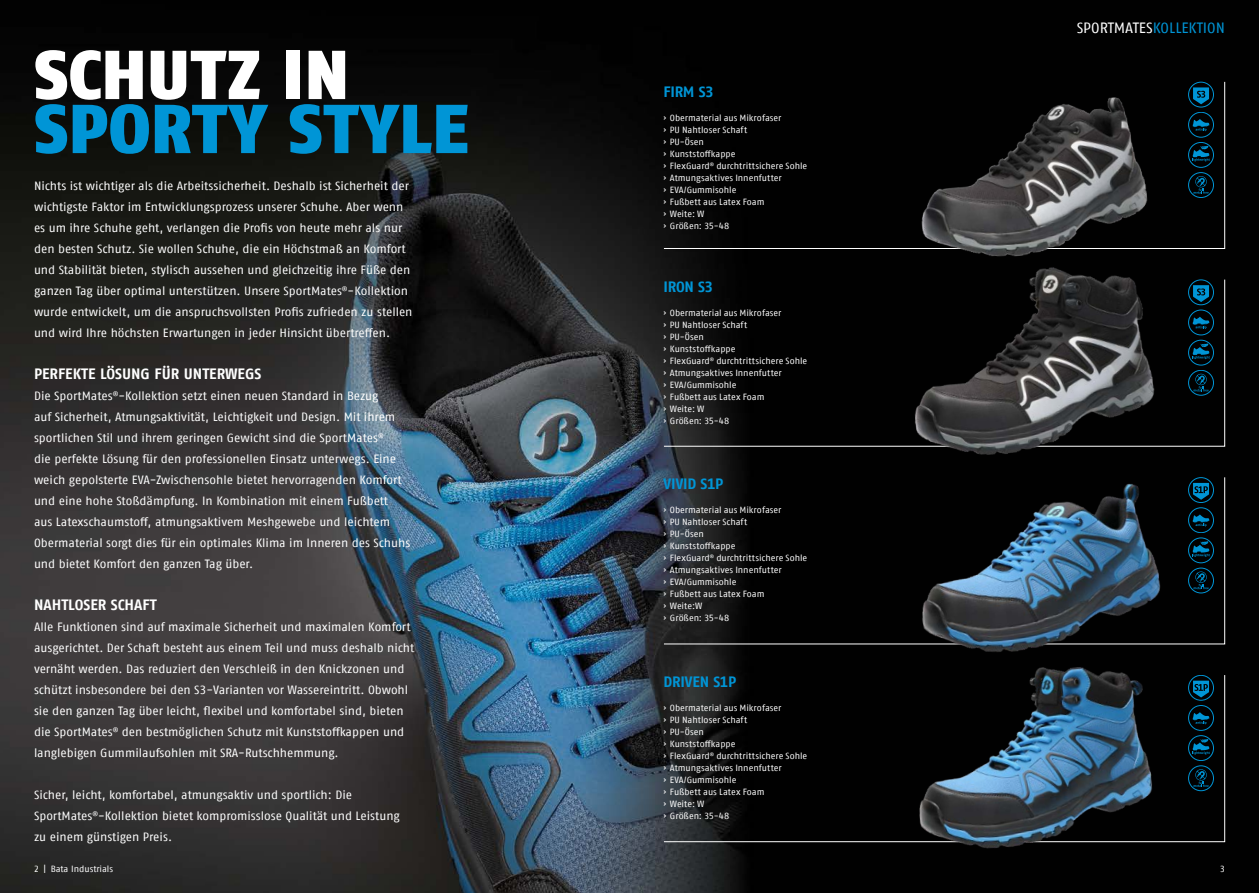
<style>
.page{position:relative;width:1259px;height:893px;background:#fff}
.page>*{position:absolute;margin:0;border:0;box-sizing:border-box;transform-origin:0 0}
.t1{font:900 69px "Fago No";color:#0095d6}
.t2{font:900 69px "Fago No";color:#fff}
.t3{font:700 15px "Fago Offc";color:#fff}
.t4{font:700 15px "Fago Offc";letter-spacing:-.02em;color:#0095d6}
.t5{font:14.85px "Fago Offc";color:#fff}
.t6{font:12px/21px "Fago Offc";letter-spacing:-.005em;color:#fff}
.t7{font:9px/12px "Fago Offc";color:#fff}
.s1{color:#0095d6}
</style>
<div class="page">
<img style="left:0;top:0;width:1259px;height:893px">
<div style="left:663px;top:81px;width:562px;height:168px;background:#010101"></div>
<svg style="left:663px;top:279px;width:190px;height:168px"></svg>
<svg style="left:663px;top:477px;width:185px;height:167px"></svg>
<svg style="left:663px;top:674px;width:562px;height:168px"></svg>
<img style="left:865px;top:18px;width:355px;height:195px">
<img style="left:853px;top:213px;width:385px;height:312px">
<img style="left:848px;top:415px;width:384px;height:312px">
<img style="left:835px;top:613px;width:384px;height:280px">
<svg style="left:1192px;top:514px;width:17px;height:13px"></svg>
<div style="left:1188px;top:507px;width:25px;height:26px;border:1px solid #0095d6;border-radius:50%"></div>
<svg style="left:1192px;top:541px;width:17px;height:16px"></svg>
<div style="left:1188px;top:538px;width:25px;height:25px;border:1px solid #0095d6;border-radius:50%"></div>
<svg style="left:1193px;top:483px;width:16px;height:17px"></svg>
<div style="left:1188px;top:477px;width:25px;height:26px;border:1px solid #0095d6;border-radius:50%"></div>
<svg style="left:1193px;top:571px;width:15px;height:18px"></svg>
<div style="left:1188px;top:568px;width:25px;height:25px;border:1px solid #0095d6;border-radius:50%"></div>
<svg style="left:1192px;top:712px;width:17px;height:12px"></svg>
<div style="left:1188px;top:705px;width:25px;height:26px;border:1px solid #0095d6;border-radius:50%"></div>
<svg style="left:1192px;top:739px;width:17px;height:16px"></svg>
<div style="left:1188px;top:735px;width:25px;height:26px;border:1px solid #0095d6;border-radius:50%"></div>
<svg style="left:1193px;top:681px;width:16px;height:16px"></svg>
<div style="left:1188px;top:675px;width:25px;height:26px;border:1px solid #0095d6;border-radius:50%"></div>
<svg style="left:1193px;top:769px;width:15px;height:18px"></svg>
<div style="left:1188px;top:765px;width:25px;height:26px;border:1px solid #0095d6;border-radius:50%"></div>
<svg style="left:1192px;top:317px;width:17px;height:12px"></svg>
<div style="left:1188px;top:310px;width:25px;height:25px;border:1px solid #0095d6;border-radius:50%"></div>
<svg style="left:1192px;top:343px;width:17px;height:16px"></svg>
<div style="left:1188px;top:340px;width:25px;height:25px;border:1px solid #0095d6;border-radius:50%"></div>
<svg style="left:1193px;top:285px;width:16px;height:17px"></svg>
<div style="left:1188px;top:280px;width:25px;height:25px;border:1px solid #0095d6;border-radius:50%"></div>
<svg style="left:1193px;top:374px;width:15px;height:17px"></svg>
<div style="left:1188px;top:370px;width:25px;height:26px;border:1px solid #0095d6;border-radius:50%"></div>
<h1 class="t2" style="left:34px;top:33px;width:317px">SCHUTZ IN</h1>
<h1 class="t1" style="left:34px;top:87px;width:436px">SPORTY STYLE</h1>
<p class="t6" style="left:34px;top:176px;width:380px">Nichts ist wichtiger als die Arbeitssicherheit. Deshalb ist Sicherheit der wichtigste Faktor im Entwicklungsprozess unserer Schuhe. Aber wenn es um ihre Schuhe geht, verlangen die Profis von heute mehr als nur den besten Schutz. Sie wollen Schuhe, die ein Höchstmaß an Komfort und Stabilität bieten, stylisch aussehen und gleichzeitig ihre Füße den ganzen Tag über optimal unterstützen. Unsere SportMates<sup>®</sup>-Kollektion wurde entwickelt, um die anspruchsvollsten Profis zufrieden zu stellen und wird Ihre höchsten Erwartungen in jeder Hinsicht übertreffen.</p>
<p class="t3" style="left:34px;top:365px;width:229px">PERFEKTE LÖSUNG FÜR UNTERWEGS</p>
<p class="t6" style="left:34px;top:386px;width:378px">Die SportMates<sup>®</sup>-Kollektion setzt einen neuen Standard in Bezug<br>auf Sicherheit, Atmungsaktivität, Leichtigkeit und Design. Mit ihrem sportlichen Stil und ihrem geringen Gewicht sind die SportMates<sup>®<br></sup>die perfekte Lösung für den professionellen Einsatz unterwegs. Eine weich gepolsterte EVA-Zwischensohle bietet hervorragenden Komfort und eine hohe Stoßdämpfung. In Kombination mit einem Fußbett<br>aus Latexschaumstoff, atmungsaktivem Meshgewebe und leichtem Obermaterial sorgt dies für ein optimales Klima im Inneren des Schuhs und bietet Komfort den ganzen Tag über.</p>
<p class="t3" style="left:34px;top:596px;width:124px">NAHTLOSER SCHAFT</p>
<p class="t6" style="left:34px;top:617px;width:382px">Alle Funktionen sind auf maximale Sicherheit und maximalen Komfort ausgerichtet. Der Schaft besteht aus einem Teil und muss deshalb nicht vernäht werden. Das reduziert den Verschleiß in den Knickzonen und schützt insbesondere bei den S3-Varianten vor Wassereintritt. Obwohl sie den ganzen Tag über leicht, flexibel und komfortabel sind, bieten die SportMates<sup>®</sup> den bestmöglichen Schutz mit Kunststoffkappen und langlebigen Gummilaufsohlen mit SRA-Rutschhemmung.</p>
<p class="t6" style="left:34px;top:785px;width:367px">Sicher, leicht, komfortabel, atmungsaktiv und sportlich: Die<br>SportMates<sup>®</sup>-Kollektion bietet kompromisslose Qualität und Leistung zu einem günstigen Preis.</p>
<p class="t7" style="left:34px;top:863px;width:81px">2 | Bata Industrials</p>
<p class="t4" style="left:663px;top:83px;width:52px">FIRM S3</p>
<p class="t7" style="left:663px;top:112px;width:145px">› Obermaterial aus Mikrofaser<br>› PU Nahtloser Schaft<br>› PU-Ösen<br>› Kunststoffkappe<br>› FlexGuard<sup>®</sup> durchtrittsichere Sohle › Atmungsaktives Innenfutter<br>› EVA/Gummisohle<br>› Fußbett aus Latex Foam<br>› Weite: W<br>› Größen: 35-48</p>
<p class="t4" style="left:663px;top:277px;width:51px">IRON S3</p>
<p class="t7" style="left:663px;top:306px;width:145px">› Obermaterial aus Mikrofaser<br>› PU Nahtloser Schaft<br>› PU-Ösen<br>› Kunststoffkappe<br>› FlexGuard<sup>®</sup> durchtrittsichere Sohle › Atmungsaktives Innenfutter<br>› EVA/Gummisohle<br>› Fußbett aus Latex Foam<br>› Weite: W<br>› Größen: 35-48</p>
<p class="t4" style="left:663px;top:475px;width:61px">VIVID S1P</p>
<p class="t7" style="left:663px;top:504px;width:145px">› Obermaterial aus Mikrofaser<br>› PU Nahtloser Schaft<br>› PU-Ösen<br>› Kunststoffkappe<br>› FlexGuard<sup>®</sup> durchtrittsichere Sohle › Atmungsaktives Innenfutter<br>› EVA/Gummisohle<br>› Fußbett aus Latex Foam<br>› Weite:W<br>› Größen: 35-48</p>
<p class="t4" style="left:663px;top:673px;width:74px">DRIVEN S1P</p>
<p class="t7" style="left:663px;top:702px;width:145px">› Obermaterial aus Mikrofaser<br>› PU Nahtloser Schaft<br>› PU-Ösen<br>› Kunststoffkappe<br>› FlexGuard<sup>®</sup> durchtrittsichere Sohle › Atmungsaktives Innenfutter<br>› EVA/Gummisohle<br>› Fußbett aus Latex Foam<br>› Weite: W<br>› Größen: 35-48</p>
<p class="t5" style="left:1076px;top:20px;width:150px">SPORTMATES<span class="s1">KOLLEKTION</span></p>
<p class="t7" style="left:1219px;top:863px;width:7px">3</p>
</div>
